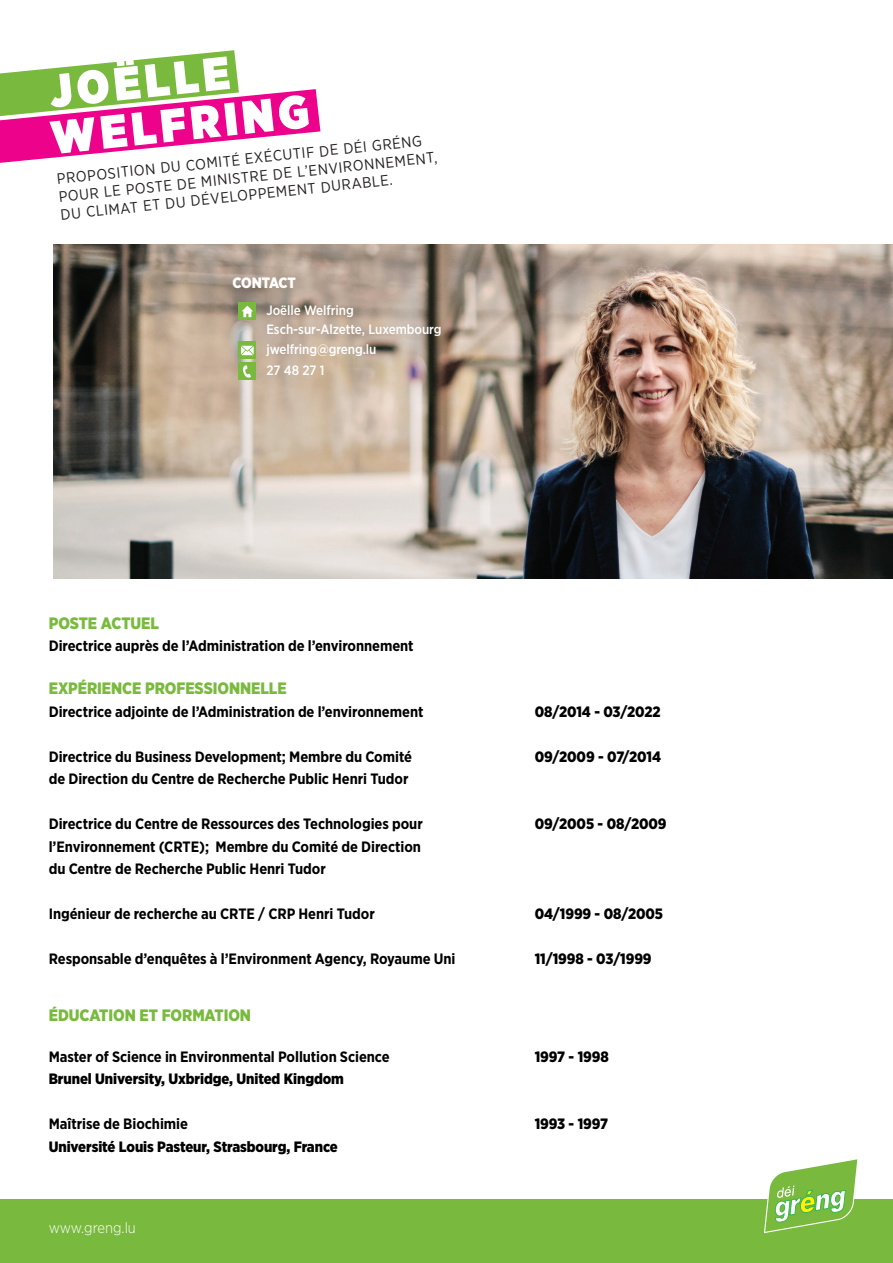
<style>
.page{position:relative;width:893px;height:1263px;background:#fff}
.page>*{position:absolute;margin:0;border:0;box-sizing:border-box;transform-origin:0 0}
.t1{font:900 46.5px/46.5px "Gotham Narrow";color:#fff}
.t2{font:900 16.5px "Gotham Narrow";letter-spacing:-.005em;color:#79ba3e}
.t3{font:700 15px/22.5px "Gotham Narrow";letter-spacing:-.005em;color:#000}
.t4{font:900 15px "Gotham Narrow";letter-spacing:-.005em;color:#000}
.t5{font:15px/18px "Gotham Narrow";color:#231f20}
.t6{font:300 15px "Gotham Narrow";color:#fff}
.t7{font:900 15px "Gotham Narrow";letter-spacing:-.015em;color:#fff}
.t8{font:500 13.5px/18.8px "Gotham Narrow";letter-spacing:-.005em;color:#fff}
</style>
<div class="page">
<div style="left:0;top:1199px;width:893px;height:64px;background:#79ba3e"></div>
<svg style="left:764px;top:1159px;width:94px;height:74px"></svg>
<img style="left:53px;top:244px;width:840px;height:335px">
<svg style="left:0;top:50px;width:320px;height:113px"></svg>
<div style="left:239px;top:303px;width:17px;height:17px;background:#79ba3e"></div>
<svg style="left:242px;top:306px;width:11px;height:11px"></svg>
<div style="left:239px;top:363px;width:17px;height:17px;background:#79ba3e"></div>
<svg style="left:243px;top:365px;width:8px;height:13px"></svg>
<svg style="left:239px;top:342px;width:17px;height:17px"></svg>
<svg style="left:241px;top:346px;width:13px;height:9px"></svg>
<h1 class="t1" style="left:44px;top:68px;width:260px;rotate:-6deg">JOËLLE<br>WELFRING</h1>
<p class="t5" style="left:56px;top:170px;width:382px;rotate:-6deg">PROPOSITION DU COMITÉ EXÉCUTIF DE DÉI GRÉNG<br>POUR LE POSTE DE MINISTRE DE L’ENVIRONNEMENT,<br>DU CLIMAT ET DU DÉVELOPPEMENT DURABLE.</p>
<p class="t7" style="left:232px;top:272px;width:65px">CONTACT</p>
<p class="t8" style="left:266px;top:301px;width:177px">Joëlle Welfring<br>Esch-sur-Alzette, Luxembourg</p>
<p class="t8" style="left:266px;top:339px;width:112px;line-height:20.9px">jwelfring@greng.lu<br>27 48 27 1</p>
<p class="t2" style="left:49px;top:612px;width:112px">POSTE ACTUEL</p>
<p class="t3" style="left:49px;top:634px;width:366px">Directrice auprès de l’Administration de l’environnement</p>
<p class="t2" style="left:49px;top:677px;width:239px">EXPÉRIENCE PROFESSIONNELLE</p>
<p class="t3" style="left:49px;top:700px;width:376px">Directrice adjointe de l’Administration de l’environnement</p>
<p class="t4" style="left:535px;top:701px;width:127px">08/2014 - 03/2022</p>
<p class="t3" style="left:49px;top:745px;width:365px">Directrice du Business Development; Membre du Comité</p>
<p class="t4" style="left:535px;top:746px;width:128px">09/2009 - 07/2014</p>
<p class="t3" style="left:49px;top:767px;width:361px">de Direction du Centre de Recherche Public Henri Tudor</p>
<p class="t3" style="left:49px;top:812px;width:376px">Directrice du Centre de Ressources des Technologies pour</p>
<p class="t4" style="left:535px;top:814px;width:133px">09/2005 - 08/2009</p>
<p class="t3" style="left:49px;top:835px;width:374px">l’Environnement (CRTE); Membre du Comité de Direction du Centre de Recherche Public Henri Tudor</p>
<p class="t3" style="left:49px;top:902px;width:327px">Ingénieur de recherche au CRTE / CRP Henri Tudor</p>
<p class="t4" style="left:535px;top:904px;width:130px">04/1999 - 08/2005</p>
<p class="t3" style="left:49px;top:947px;width:408px">Responsable d’enquêtes à l’Environment Agency, Royaume Uni</p>
<p class="t4" style="left:535px;top:949px;width:118px">11/1998 - 03/1999</p>
<p class="t2" style="left:49px;top:1004px;width:204px">ÉDUCATION ET FORMATION</p>
<p class="t3" style="left:49px;top:1045px;width:343px">Master of Science in Environmental Pollution Science</p>
<p class="t4" style="left:535px;top:1046px;width:75px">1997 - 1998</p>
<p class="t4" style="left:49px;top:1069px;width:297px">Brunel University, Uxbridge, United Kingdom</p>
<p class="t3" style="left:49px;top:1112px;width:141px">Maîtrise de Biochimie</p>
<p class="t4" style="left:535px;top:1114px;width:75px">1993 - 1997</p>
<p class="t4" style="left:49px;top:1136px;width:291px">Université Louis Pasteur, Strasbourg, France</p>
<p class="t6" style="left:49px;top:1219px;width:89px">www.greng.lu</p>
</div>
